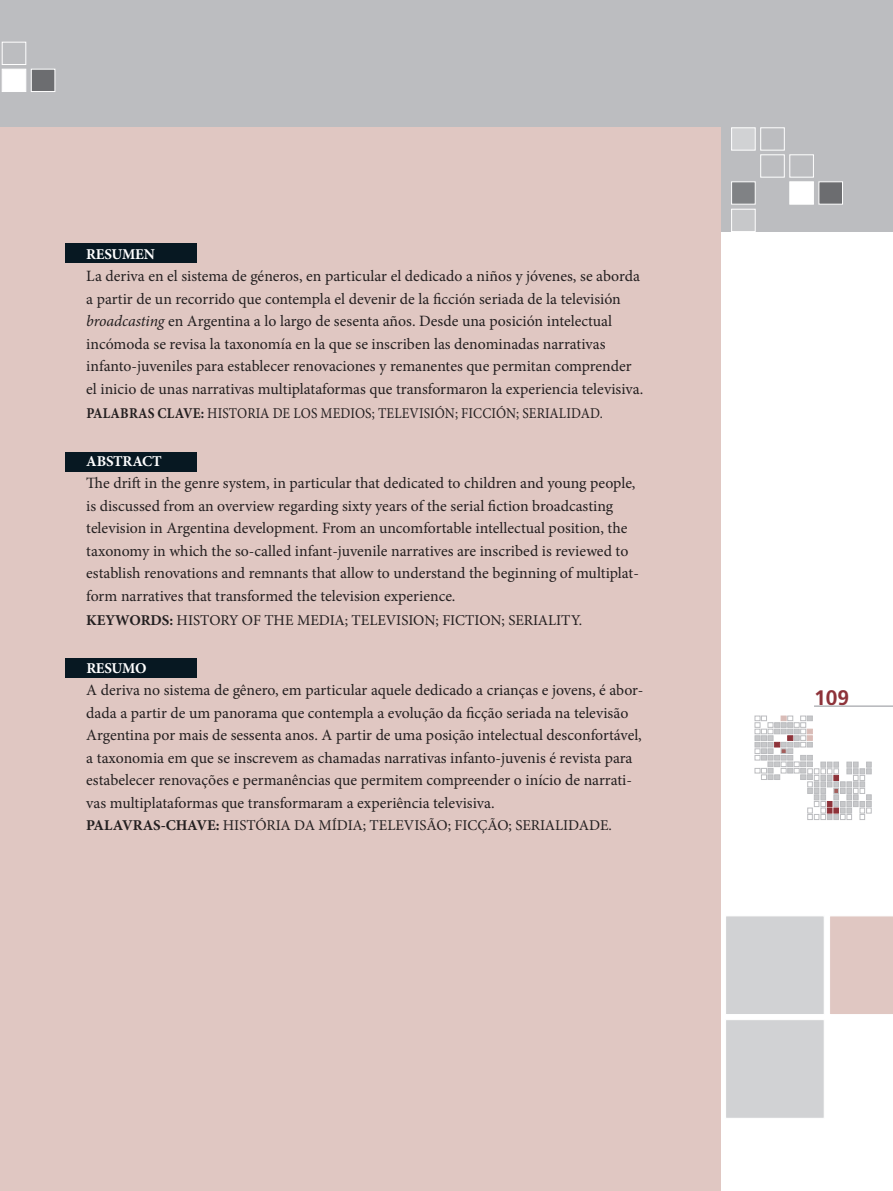
<style>
.page{position:relative;width:893px;height:1191px;background:#fff}
.page>*{position:absolute;margin:0;border:0;box-sizing:border-box;transform-origin:0 0}
.t1{font:700 21px "Frutiger";color:#8e333a}
.t2{font:15.75px/22.5px "Minion Pro";color:#231f20}
.t3{font:15px "Minion Pro";color:#231f20}
.t4{font:15px "Minion Pro";color:#231f20;scale:.9 1}
.t5{font:700 15px "Minion Pro";letter-spacing:-.015em;color:#fff}
.s1{font-style:italic}
.s2{font-weight:700}
</style>
<div class="page">
<svg style="left:755px;top:716px;width:116px;height:103px"></svg>
<hr style="left:814px;top:706px;width:79px;height:1px;background:#b2b3b7">
<div style="left:0;top:0;width:893px;height:232px;background:#bcbdc0"></div>
<div style="left:725px;top:915px;width:100px;height:100px;background:#d1d2d4;border:1px solid #fff"></div>
<div style="left:830px;top:916px;width:63px;height:98px;background:#e0c7c2"></div>
<div style="left:731px;top:182px;width:24px;height:22px;background:#808285"></div>
<div style="left:790px;top:182px;width:24px;height:22px;background:#fff"></div>
<div style="left:819px;top:182px;width:24px;height:22px;background:#6c6d70"></div>
<div style="left:760px;top:155px;width:24px;height:22px;border:1px solid #fff"></div>
<div style="left:790px;top:155px;width:24px;height:22px;border:1px solid #fff"></div>
<div style="left:731px;top:128px;width:24px;height:22px;background:#d1d2d4;border:1px solid #fff"></div>
<div style="left:760px;top:128px;width:24px;height:22px;border:1px solid #fff"></div>
<div style="left:731px;top:209px;width:24px;height:23px;background:#c7c8ca;border:1px solid #fff"></div>
<div style="left:2px;top:69px;width:24px;height:23px;background:#fff"></div>
<div style="left:31px;top:69px;width:24px;height:23px;background:#6c6d70;border:1px solid #fff"></div>
<div style="left:2px;top:42px;width:24px;height:23px;border:1px solid #fff"></div>
<div style="left:725px;top:1019px;width:100px;height:99px;background:#d1d2d4;border:1px solid #fff"></div>
<div style="left:0;top:128px;width:721px;height:1063px;background:#e0c7c2"></div>
<div style="left:65px;top:452px;width:131px;height:19px;background:#071822"></div>
<div style="left:65px;top:243px;width:131px;height:20px;background:#071822"></div>
<div style="left:65px;top:658px;width:131px;height:20px;background:#071822"></div>
<p class="t5" style="left:86px;top:243px;width:70px">RESUMEN</p>
<p class="t2" style="left:86px;top:265px;width:558px">La deriva en el sistema de géneros, en particular el dedicado a niños y jóvenes, se aborda a partir de un recorrido que contempla el devenir de la ficción seriada de la televisión <span class="s1">broadcasting</span> en Argentina a lo largo de sesenta años. Desde una posición intelectual incómoda se revisa la taxonomía en la que se inscriben las denominadas narrativas infanto-juveniles para establecer renovaciones y remanentes que permitan comprender el inicio de unas narrativas multiplataformas que transformaron la experiencia televisiva.</p>
<p class="t4" style="left:86px;top:403px;width:575px"><span class="s2">PALABRAS CLAVE:</span> HISTORIA DE LOS MEDIOS; TELEVISIÓN; FICCIÓN; SERIALIDAD.</p>
<p class="t5" style="left:86px;top:450px;width:77px">ABSTRACT</p>
<p class="t2" style="left:86px;top:472px;width:554px">The drift in the genre system, in particular that dedicated to children and young people, is discussed from an overview regarding sixty years of the serial fiction broadcasting television in Argentina development. From an uncomfortable intellectual position, the taxonomy in which the so-called infant-juvenile narratives are inscribed is reviewed to establish renovations and remnants that allow to understand the beginning of multiplat&shy;form narratives that transformed the television experience.</p>
<p class="t3" style="left:86px;top:610px;width:497px"><span class="s2">KEYWORDS:</span> HISTORY OF THE MEDIA; TELEVISION; FICTION; SERIALITY.</p>
<p class="t5" style="left:86px;top:657px;width:62px">RESUMO</p>
<p class="t2" style="left:86px;top:679px;width:559px">A deriva no sistema de gênero, em particular aquele dedicado a crianças e jovens, é abor&shy;dada a partir de um panorama que contempla a evolução da ficção seriada na televisão Argentina por mais de sessenta anos. A partir de uma posição intelectual desconfortável, a taxonomia em que se inscrevem as chamadas narrativas infanto-juvenis é revista para estabelecer renovações e permanências que permitem compreender o início de narrati&shy;vas multiplataformas que transformaram a experiência televisiva.</p>
<p class="t3" style="left:86px;top:815px;width:527px"><span class="s2">PALAVRAS-CHAVE:</span> HISTÓRIA DA MÍDIA; TELEVISÃO; FICÇÃO; SERIALIDADE.</p>
<h1 class="t1" style="left:814px;top:685px;width:37px">109</h1>
</div>
